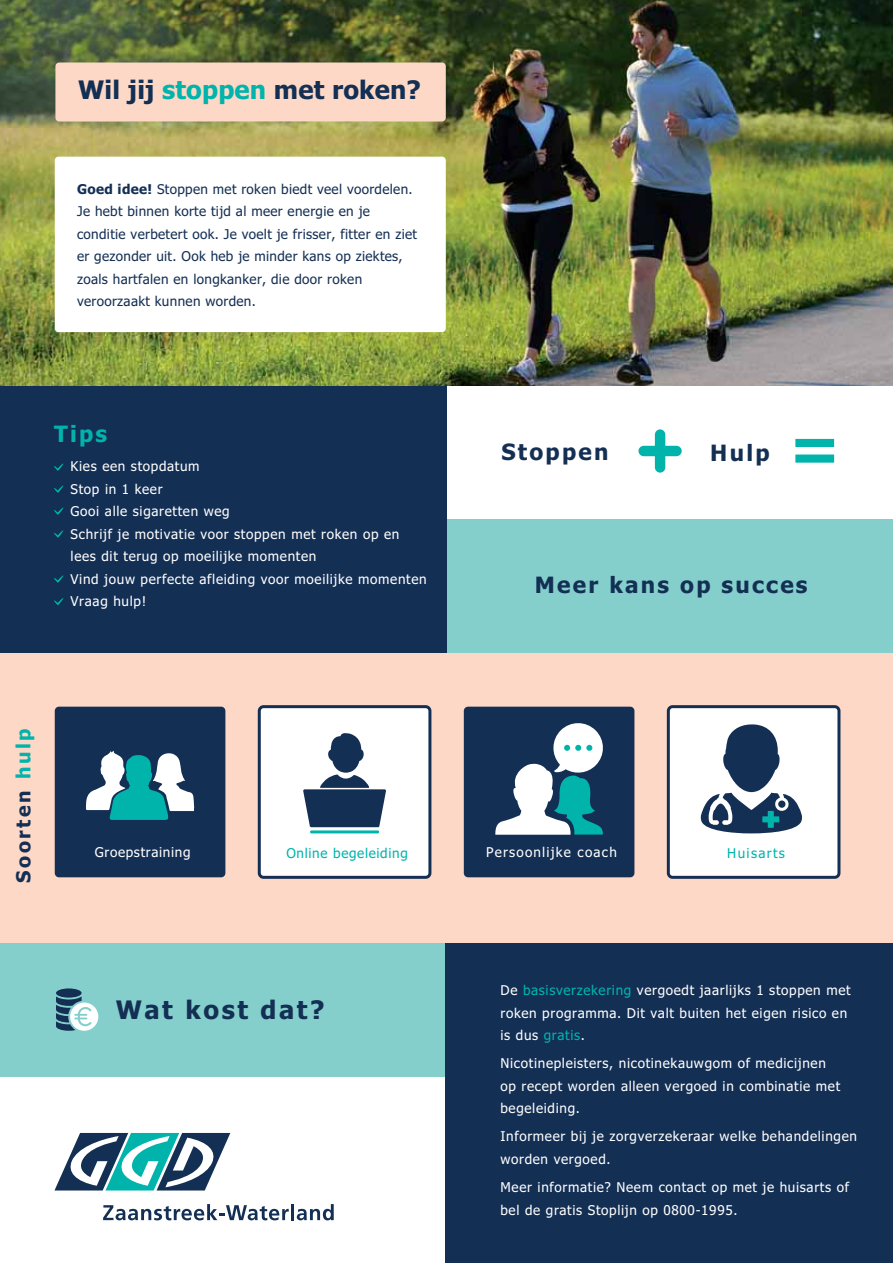
<style>
.page{position:relative;width:893px;height:1263px;background:#fff}
.page>*{position:absolute;margin:0;border:0;box-sizing:border-box;transform-origin:0 0}
.t1{font:700 64.5px "Tahoma";color:#00b4ac}
.t2{font:700 25.5px "Tahoma";letter-spacing:.005em;color:#142f54}
.t3{font:700 25.5px "Tahoma";letter-spacing:.1em;color:#142f54}
.t4{font:700 22.5px "Tahoma";letter-spacing:.1em;color:#142f54}
.t5{font:700 22.5px "Tahoma";color:#00b4ac}
.t6{font:700 19.5px "Tahoma";letter-spacing:.13em;color:#142f54}
.t7{font:13.5px/22.5px "Tahoma";letter-spacing:.05em;color:#fff}
.t8{font:13.5px/22.5px "Tahoma";letter-spacing:.025em;color:#142f54}
.t9{font:13.5px "Tahoma";letter-spacing:.09em;color:#fff}
.t10{font:13.5px "Tahoma";letter-spacing:.05em;color:#00b4ac}
.t11{font:13.5px "Tahoma";letter-spacing:.1em;color:#00b4ac}
.s1{color:#00b4ac}
.s2{font-weight:700}
</style>
<div class="page">
<div style="left:0;top:942px;width:449px;height:134px;background:#84cfcb"></div>
<div style="left:446px;top:519px;width:447px;height:134px;background:#84cfcb"></div>
<div style="left:0;top:369px;width:446px;height:284px;background:#142f54"></div>
<div style="left:446px;top:942px;width:447px;height:321px;background:#142f54"></div>
<img style="left:0;top:0;width:893px;height:386px">
<div style="left:55px;top:63px;width:391px;height:59px;background:#fdd8c6;border-radius:4px"></div>
<div style="left:55px;top:157px;width:391px;height:175px;background:#fff;border-radius:4px"></div>
<div style="left:0;top:653px;width:893px;height:289px;background:#fdd8c6"></div>
<svg style="left:54px;top:463px;width:10px;height:8px"></svg>
<svg style="left:54px;top:485px;width:10px;height:8px"></svg>
<svg style="left:54px;top:507px;width:10px;height:8px"></svg>
<svg style="left:54px;top:530px;width:10px;height:8px"></svg>
<svg style="left:54px;top:575px;width:10px;height:8px"></svg>
<svg style="left:54px;top:598px;width:10px;height:7px"></svg>
<div style="left:55px;top:707px;width:170px;height:170px;background:#142f54;border-radius:4px"></div>
<div style="left:259px;top:707px;width:171px;height:170px;background:#fff;border-radius:4px"></div>
<div style="left:258px;top:705px;width:173px;height:174px;border:3px solid #142f54;border-radius:4px"></div>
<div style="left:464px;top:707px;width:170px;height:170px;background:#142f54;border-radius:4px"></div>
<div style="left:668px;top:707px;width:171px;height:170px;background:#fff;border-radius:4px"></div>
<div style="left:667px;top:705px;width:173px;height:174px;border:3px solid #142f54;border-radius:4px"></div>
<svg style="left:701px;top:724px;width:101px;height:109px"></svg>
<div style="left:778px;top:800px;width:7px;height:8px;background:#142f54;border-radius:50%"></div>
<hr style="left:310px;top:830px;width:69px;height:3px;background:#00b4ac">
<svg style="left:303px;top:733px;width:83px;height:94px"></svg>
<svg style="left:495px;top:723px;width:108px;height:112px"></svg>
<svg style="left:86px;top:751px;width:108px;height:69px"></svg>
<div style="left:56px;top:988px;width:26px;height:9px;background:#142f54;border-radius:50%"></div>
<svg style="left:56px;top:996px;width:42px;height:35px"></svg>
<svg style="left:638px;top:429px;width:44px;height:44px"></svg>
<svg style="left:54px;top:1133px;width:176px;height:57px"></svg>
<svg style="left:103px;top:1204px;width:186px;height:16px"></svg>
<hr style="left:291px;top:1204px;width:3px;height:16px;background:#142f54">
<svg style="left:297px;top:1204px;width:37px;height:16px"></svg>
<h2 class="t2" style="left:78px;top:79px;width:344px">Wil jij <span class="s1">stoppen</span> met roken?</h2>
<p class="t8" style="left:77px;top:179px;width:342px"><span class="s2">Goed idee!</span> Stoppen met roken biedt veel voordelen.<br>Je hebt binnen korte tijd al meer energie en je conditie verbetert ook. Je voelt je frisser, fitter en ziet er gezonder uit. Ook heb je minder kans op ziektes, zoals hartfalen en longkanker, die door roken veroorzaakt kunnen worden.</p>
<h3 class="t5" style="left:54px;top:425px;width:55px">Tips</h3>
<p class="t7" style="left:71px;top:456px;width:358px">Kies een stopdatum<br>Stop in 1 keer<br>Gooi alle sigaretten weg<br>Schrijf je motivatie voor stoppen met roken op en lees dit terug op moeilijke momenten<br>Vind jouw perfecte afleiding voor moeilijke momenten<br>Vraag hulp!</p>
<h3 class="t4" style="left:501px;top:443px;width:109px">Stoppen</h3>
<h3 class="t4" style="left:710px;top:444px;width:61px">Hulp</h3>
<h1 class="t1" style="left:788px;top:422px;width:54px">=</h1>
<h3 class="t4" style="left:535px;top:576px;width:274px">Meer kans op succes</h3>
<h3 class="t6" style="left:16px;top:883px;width:156px;rotate:-90deg">Soorten <span class="s1">hulp</span></h3>
<p class="t7" style="left:95px;top:842px;width:97px">Groepstraining</p>
<p class="t9" style="left:486px;top:847px;width:132px">Persoonlijke coach</p>
<p class="t10" style="left:286px;top:847px;width:123px">Online begeleiding</p>
<p class="t11" style="left:727px;top:847px;width:59px">Huisarts</p>
<h2 class="t3" style="left:116px;top:999px;width:210px">Wat kost dat?</h2>
<p class="t7" style="left:500px;top:980px;width:352px">De <span class="s1">basisverzekering</span> vergoedt jaarlijks 1 stoppen met roken programma. Dit valt buiten het eigen risico en is dus <span class="s1">gratis</span>.</p>
<p class="t7" style="left:500px;top:1053px;width:341px">Nicotinepleisters, nicotinekauwgom of medicijnen op recept worden alleen vergoed in combinatie met begeleiding.</p>
<p class="t7" style="left:500px;top:1126px;width:358px">Informeer bij je zorgverzekeraar welke behandelingen worden vergoed.</p>
<p class="t7" style="left:500px;top:1177px;width:350px">Meer informatie? Neem contact op met je huisarts of bel de gratis Stoplijn op 0800-1995.</p>
</div>
